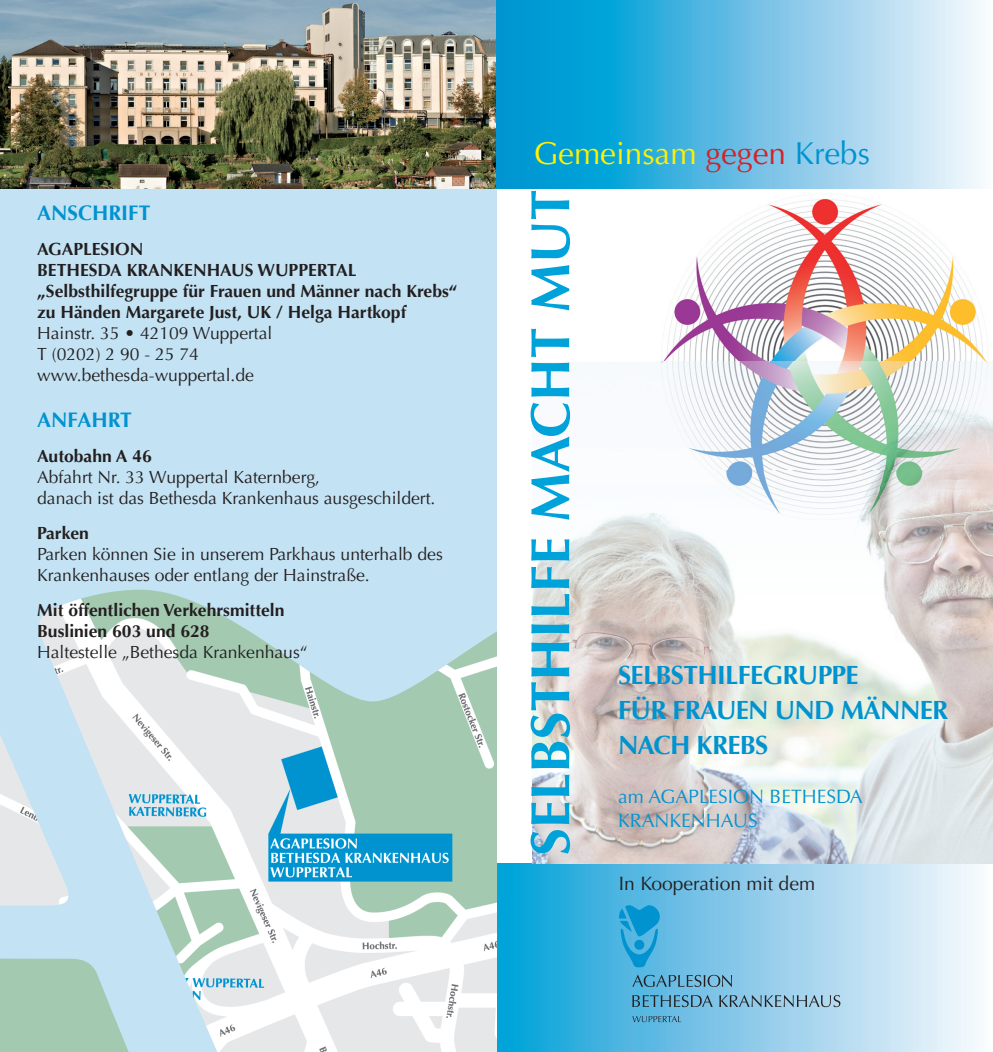
<style>
.page{position:relative;width:993px;height:1052px;background:#fff}
.page>*{position:absolute;margin:0;border:0;box-sizing:border-box;transform-origin:0 0}
.t1{font:700 55.12px "Optima LT";color:#00a3d9}
.t2{font:31.5px "Optima LT";color:#fff101}
.t3{font:700 26.25px/35px "Optima LT";letter-spacing:-.025em;color:#0093d0}
.t4{font:700 21px "Optima LT";color:#0093d0}
.t5{font:19.25px/24.5px "Optima LT";color:#0093d0}
.t6{font:19.25px "Optima LT";color:#231f20}
.t7{font:17.5px/21px "Optima LT";color:#231f20}
.t8{font:700 17.5px/21px "Optima LT";color:#231f20}
.s1{color:#d1232a}
.s2{color:#0093d0}
</style>
<div class="page">
<img style="left:660px;top:199px;width:332px;height:326px">
<img style="left:0;top:0;width:496px;height:189px">
<svg style="left:496px;top:863px;width:496px;height:189px;background:#87ccea"></svg>
<svg style="left:496px;top:0;width:487px;height:189px;background:#67c0e5"></svg>
<img style="left:532px;top:362px;width:173px;height:501px">
<img style="left:704px;top:525px;width:288px;height:338px">
<div style="left:0;top:189px;width:496px;height:432px;background:#c3e2f3"></div>
<svg style="left:0;top:589px;width:496px;height:463px"></svg>
<svg style="left:618px;top:905px;width:42px;height:62px;background:#2ca5d9"></svg>
<svg style="left:632px;top:975px;width:99px;height:12px"></svg>
<svg style="left:632px;top:995px;width:80px;height:12px"></svg>
<svg style="left:719px;top:995px;width:121px;height:12px"></svg>
<svg style="left:632px;top:1016px;width:49px;height:6px"></svg>
<p class="t4" style="left:37px;top:201px;width:115px">ANSCHRIFT</p>
<p class="t8" style="left:37px;top:239px;width:422px">AGAPLESION<br>BETHESDA KRANKENHAUS WUPPERTAL „Selbsthilfegruppe für Frauen und Männer nach Krebs“ zu Händen Margarete Just, UK / Helga Hartkopf</p>
<p class="t7" style="left:37px;top:323px;width:236px">Hainstr. 35 • 42109 Wuppertal<br>T (0202) 2 90 - 25 74 www.bethesda-wuppertal.de</p>
<p class="t4" style="left:37px;top:408px;width:96px">ANFAHRT</p>
<p class="t8" style="left:37px;top:446px;width:116px">Autobahn A 46</p>
<p class="t7" style="left:37px;top:467px;width:399px">Abfahrt Nr. 33 Wuppertal Katernberg,<br>danach ist das Bethesda Krankenhaus ausgeschildert.</p>
<p class="t8" style="left:37px;top:523px;width:53px">Parken</p>
<p class="t7" style="left:37px;top:544px;width:407px">Parken können Sie in unserem Parkhaus unterhalb des<br>Krankenhauses oder entlang der Hainstraße.</p>
<p class="t8" style="left:37px;top:600px;width:249px">Mit öffentlichen Verkehrsmitteln<br>Buslinien 603 und 628</p>
<p class="t7" style="left:37px;top:642px;width:272px">Haltestelle „Bethesda Krankenhaus“</p>
<h2 class="t2" style="left:533px;top:135px;width:338px">Gemeinsam <span class="s1">gegen</span> <span class="s2">Krebs</span></h2>
<h1 class="t1" style="left:518px;top:855px;width:667px;rotate:-90deg">SELBSTHILFE MACHT MUT</h1>
<h3 class="t3" style="left:618px;top:657px;width:331px">SELBSTHILFEGRUPPE<br>FÜR FRAUEN UND MÄNNER<br>NACH KREBS</h3>
<p class="t5" style="left:618px;top:784px;width:246px">am AGAPLESION BETHESDA<br>KRANKENHAUS</p>
<p class="t6" style="left:618px;top:872px;width:197px">In Kooperation mit dem</p>
</div>
